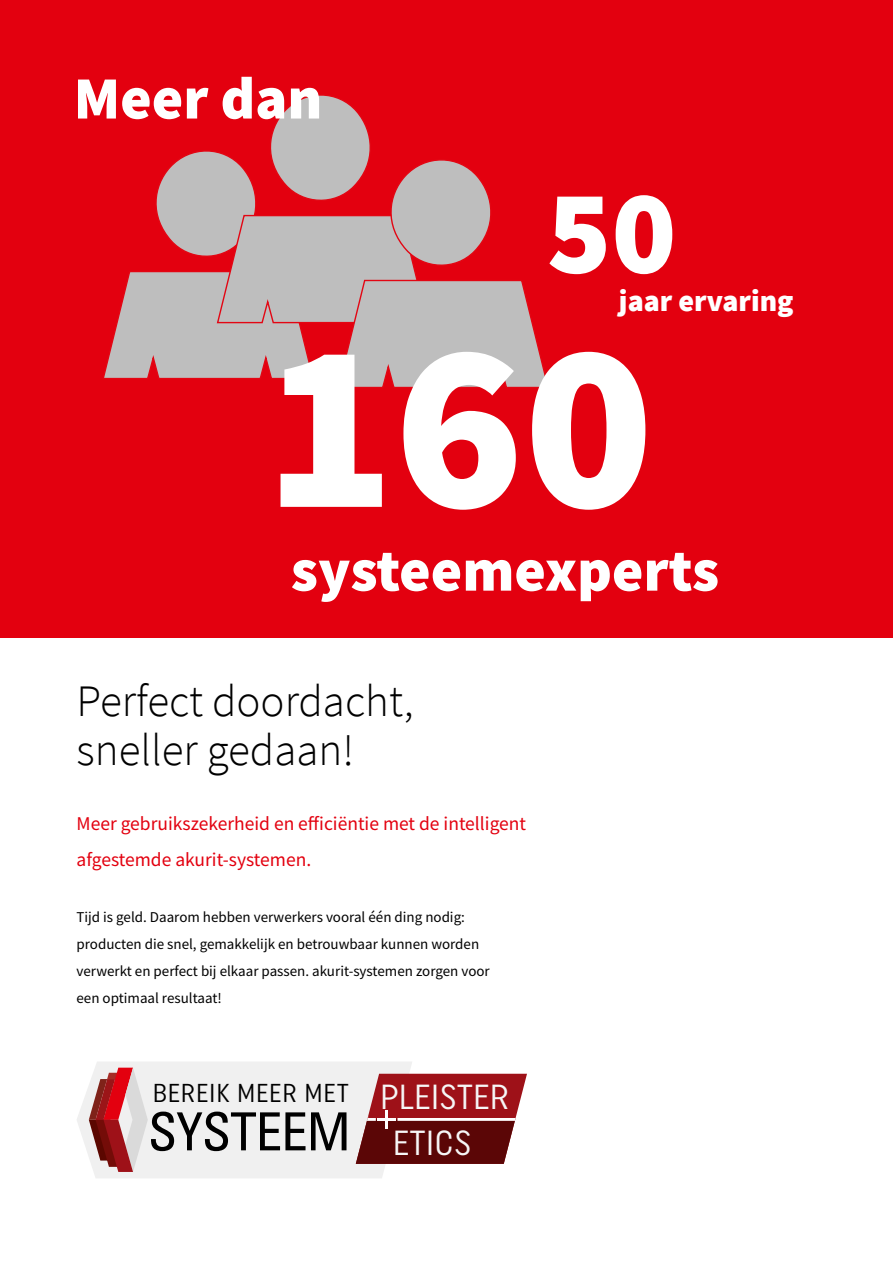
<style>
.page{position:relative;width:893px;height:1263px;background:#fff}
.page>*{position:absolute;margin:0;border:0;box-sizing:border-box;transform-origin:0 0}
.t1{font:900 240px "Source Sans Pro";color:#fff}
.t2{font:900 120px "Source Sans Pro";color:#fff}
.t3{font:900 60px "Source Sans Pro";color:#fff}
.t4{font:condensed 52.65px "Univers";letter-spacing:-.02em;color:#000}
.t5{font:300 45px/49.5px "Source Sans Pro";color:#000}
.t6{font:34.8px/45.9px "Uniform Condensed";color:#f6f6f6}
.t7{font:900 30px "Source Sans Pro";color:#fff}
.t8{font:25.95px "Uniform Condensed";letter-spacing:.035em;color:#000}
.t9{font:19.5px/36px "Source Sans Pro";color:#e3000f}
.t10{font:15px/27px "Source Sans Pro";color:#000}
</style>
<div class="page">
<div style="left:0;top:0;width:893px;height:638px;background:#e3000f"></div>
<svg style="left:104px;top:151px;width:208px;height:227px"></svg>
<svg style="left:216px;top:95px;width:154px;height:229px"></svg>
<svg style="left:336px;top:153px;width:211px;height:234px"></svg>
<hr style="left:892px;top:0;width:1px;height:1263px;background:#d9dada">
<svg style="left:77px;top:1062px;width:450px;height:116px"></svg>
<h3 class="t3" style="left:74px;top:57px;width:250px">Meer dan</h3>
<h2 class="t2" style="left:547px;top:150px;width:131px">50</h2>
<h3 class="t7" style="left:619px;top:280px;width:176px">jaar ervaring</h3>
<h1 class="t1" style="left:265px;top:261px;width:390px">160</h1>
<h3 class="t3" style="left:291px;top:529px;width:430px">systeemexperts</h3>
<h3 class="t5" style="left:77px;top:676px;width:339px">Perfect doordacht, sneller gedaan!</h3>
<h3 class="t9" style="left:77px;top:806px;width:451px">Meer gebruikszekerheid en efficiëntie met de intelligent afgestemde akurit-systemen.</h3>
<p class="t10" style="left:77px;top:903px;width:415px">Tijd is geld. Daarom hebben verwerkers vooral één ding nodig: producten die snel, gemakkelijk en betrouwbaar kunnen worden verwerkt en perfect bij elkaar passen. akurit-systemen zorgen voor een optimaal resultaat!</p>
<h3 class="t8" style="left:153px;top:1077px;width:198px">BEREIK MEER MET</h3>
<h3 class="t4" style="left:148px;top:1098px;width:204px">SYSTEEM</h3>
<h3 class="t6" style="left:393px;top:1073px;width:118px;text-indent:-13px">PLEISTER<br>ETICS</h3>
</div>
